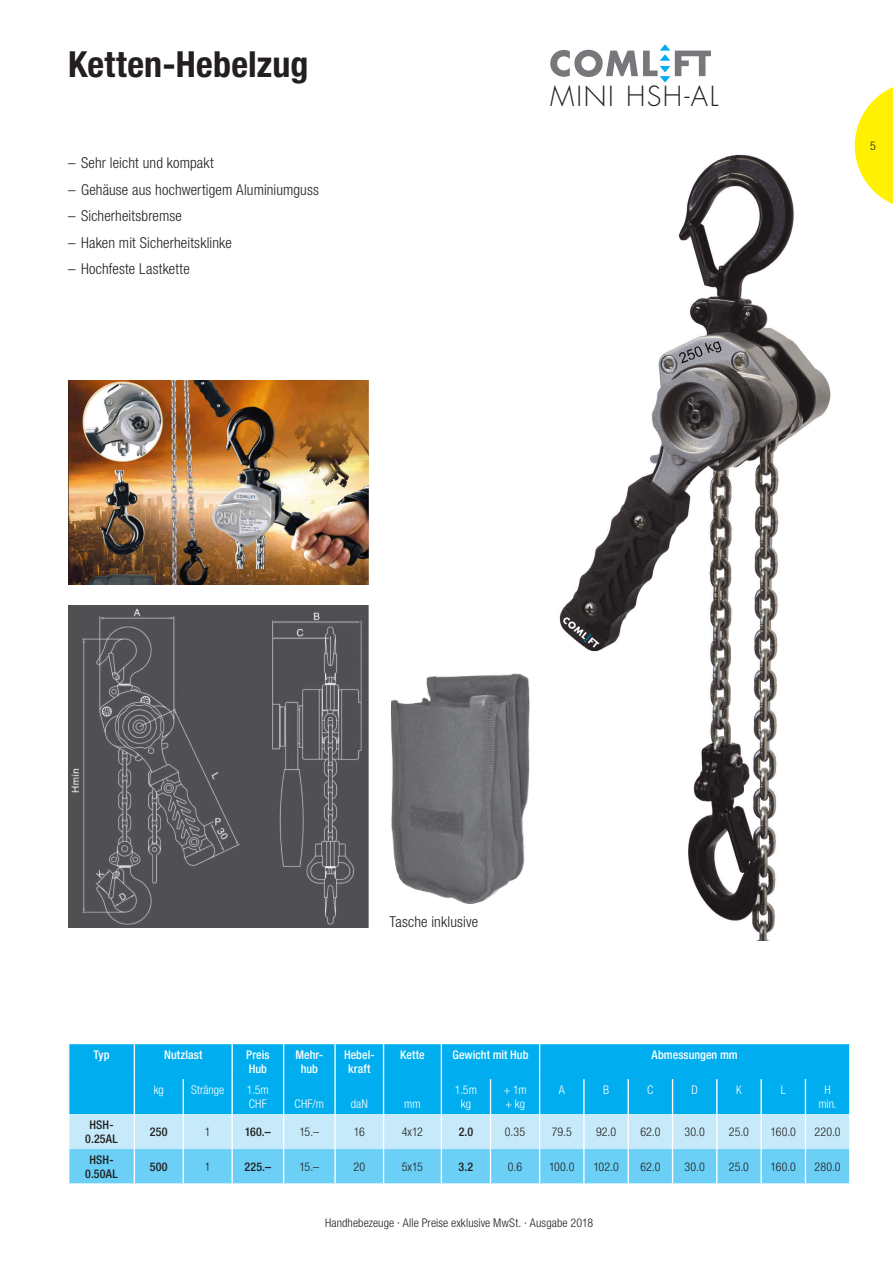
<style>
.page{position:relative;width:893px;height:1263px;background:#fff}
.page>*{position:absolute;margin:0;border:0;box-sizing:border-box;transform-origin:0 0}
.t1{font:700 condensed 36px "Helvetica Neue LT Std";letter-spacing:.005em;color:#231f20}
.t2{font:300 27px "Futura";letter-spacing:.06em;color:#231f20}
.t3{font:300 condensed 15px "Helvetica Neue LT Std";letter-spacing:.01em;color:#231f20}
.t4{font:300 condensed 12px "Helvetica Neue LT Std";letter-spacing:.005em;color:#231f20}
.t5{font:500 condensed 12px/14.4px "Helvetica Neue LT Std";letter-spacing:.005em;color:#fff;text-align:center}
.t6{font:300 condensed 12px/14.4px "Helvetica Neue LT Std";color:#fff}
.t7{font:500 condensed 12px/14.4px "Helvetica Neue LT Std";letter-spacing:.015em;color:#231f20;text-align:center}
</style>
<div class="page">
<svg style="left:855px;top:87px;width:38px;height:117px"></svg>
<img style="left:559px;top:154px;width:272px;height:787px">
<img style="left:68px;top:381px;width:300px;height:203px">
<svg style="left:550px;top:44px;width:161px;height:39px"></svg>
<img style="left:391px;top:673px;width:139px;height:231px">
<img style="left:68px;top:606px;width:300px;height:322px">
<div style="left:69px;top:1044px;width:780px;height:70px;background:#00aeef"></div>
<svg style="left:69px;top:1114px;width:780px;height:69px"></svg>
<hr style="left:134px;top:1114px;width:1px;height:35px;background:#fff">
<hr style="left:183px;top:1114px;width:1px;height:35px;background:#fff">
<hr style="left:231px;top:1114px;width:2px;height:35px;background:#fff">
<hr style="left:283px;top:1114px;width:1px;height:35px;background:#fff">
<hr style="left:334px;top:1114px;width:2px;height:35px;background:#fff">
<hr style="left:383px;top:1114px;width:1px;height:35px;background:#fff">
<hr style="left:441px;top:1114px;width:1px;height:35px;background:#fff">
<hr style="left:490px;top:1114px;width:1px;height:35px;background:#fff">
<hr style="left:539px;top:1114px;width:1px;height:35px;background:#fff">
<hr style="left:583px;top:1114px;width:2px;height:35px;background:#fff">
<hr style="left:628px;top:1114px;width:1px;height:35px;background:#fff">
<hr style="left:672px;top:1114px;width:1px;height:35px;background:#fff">
<hr style="left:716px;top:1114px;width:1px;height:35px;background:#fff">
<hr style="left:760px;top:1114px;width:2px;height:35px;background:#fff">
<hr style="left:805px;top:1114px;width:1px;height:35px;background:#fff">
<hr style="left:134px;top:1149px;width:1px;height:34px;background:#fff">
<hr style="left:183px;top:1149px;width:1px;height:34px;background:#fff">
<hr style="left:231px;top:1149px;width:2px;height:34px;background:#fff">
<hr style="left:283px;top:1149px;width:1px;height:34px;background:#fff">
<hr style="left:334px;top:1149px;width:2px;height:34px;background:#fff">
<hr style="left:383px;top:1149px;width:1px;height:34px;background:#fff">
<hr style="left:441px;top:1149px;width:1px;height:34px;background:#fff">
<hr style="left:490px;top:1149px;width:1px;height:34px;background:#fff">
<hr style="left:539px;top:1149px;width:1px;height:34px;background:#fff">
<hr style="left:583px;top:1149px;width:2px;height:34px;background:#fff">
<hr style="left:628px;top:1149px;width:1px;height:34px;background:#fff">
<hr style="left:672px;top:1149px;width:1px;height:34px;background:#fff">
<hr style="left:716px;top:1149px;width:1px;height:34px;background:#fff">
<hr style="left:760px;top:1149px;width:2px;height:34px;background:#fff">
<hr style="left:805px;top:1149px;width:1px;height:34px;background:#fff">
<hr style="left:134px;top:1044px;width:1px;height:35px;background:#fff">
<hr style="left:283px;top:1044px;width:1px;height:35px;background:#fff">
<hr style="left:334px;top:1044px;width:2px;height:35px;background:#fff">
<hr style="left:383px;top:1044px;width:1px;height:35px;background:#fff">
<hr style="left:441px;top:1044px;width:1px;height:35px;background:#fff">
<hr style="left:134px;top:1079px;width:1px;height:35px;background:#fff">
<hr style="left:183px;top:1079px;width:1px;height:35px;background:#fff">
<hr style="left:231px;top:1079px;width:2px;height:35px;background:#fff">
<hr style="left:283px;top:1079px;width:1px;height:35px;background:#fff">
<hr style="left:334px;top:1079px;width:2px;height:35px;background:#fff">
<hr style="left:383px;top:1079px;width:1px;height:35px;background:#fff">
<hr style="left:441px;top:1079px;width:1px;height:35px;background:#fff">
<hr style="left:490px;top:1079px;width:1px;height:35px;background:#fff">
<hr style="left:539px;top:1079px;width:1px;height:35px;background:#fff">
<hr style="left:583px;top:1079px;width:2px;height:35px;background:#fff">
<hr style="left:628px;top:1079px;width:1px;height:35px;background:#fff">
<hr style="left:672px;top:1079px;width:1px;height:35px;background:#fff">
<hr style="left:716px;top:1079px;width:1px;height:35px;background:#fff">
<hr style="left:760px;top:1079px;width:2px;height:35px;background:#fff">
<hr style="left:805px;top:1079px;width:1px;height:35px;background:#fff">
<hr style="left:231px;top:1044px;width:2px;height:35px;background:#fff">
<hr style="left:539px;top:1044px;width:1px;height:35px;background:#fff">
<h1 class="t1" style="left:68px;top:42px;width:242px">Ketten-Hebelzug</h1>
<p class="t3" style="left:68px;top:154px;width:147px">– Sehr leicht und kompakt</p>
<p class="t3" style="left:68px;top:181px;width:252px">– Gehäuse aus hochwertigem Aluminiumguss</p>
<p class="t3" style="left:68px;top:207px;width:115px">– Sicherheitsbremse</p>
<p class="t3" style="left:68px;top:234px;width:165px">– Haken mit Sicherheitsklinke</p>
<p class="t3" style="left:68px;top:260px;width:123px">– Hochfeste Lastkette</p>
<h2 class="t2" style="left:550px;top:80px;width:170px">MINI HSH-AL</h2>
<p class="t4" style="left:870px;top:139px;width:7px">5</p>
<p class="t3" style="left:389px;top:913px;width:90px">Tasche inklusive</p>
<p class="t5" style="left:94px;top:1047px;width:17px">Typ</p>
<p class="t5" style="left:164px;top:1047px;width:40px">Nutzlast</p>
<p class="t5" style="left:246px;top:1047px;width:25px;text-align:left">Preis<br>Hub</p>
<p class="t5" style="left:296px;top:1047px;width:29px">Mehr&shy;hub</p>
<p class="t5" style="left:344px;top:1047px;width:32px">Hebel&shy;kraft</p>
<p class="t5" style="left:400px;top:1047px;width:26px">Kette</p>
<p class="t5" style="left:452px;top:1047px;width:78px">Gewicht mit Hub</p>
<p class="t5" style="left:652px;top:1047px;width:88px">Abmessungen mm</p>
<p class="t6" style="left:154px;top:1082px;width:12px">kg</p>
<p class="t6" style="left:191px;top:1082px;width:35px">Stränge</p>
<p class="t6" style="left:247px;top:1082px;width:23px">1.5m<br>CHF</p>
<p class="t6" style="left:455px;top:1082px;width:23px;text-align:center">1.5m kg</p>
<p class="t6" style="left:503px;top:1082px;width:25px">+ 1m + kg</p>
<p class="t6" style="left:559px;top:1082px;width:7px">A</p>
<p class="t6" style="left:603px;top:1082px;width:7px">B</p>
<p class="t6" style="left:647px;top:1082px;width:8px">C</p>
<p class="t6" style="left:691px;top:1082px;width:8px">D</p>
<p class="t6" style="left:736px;top:1082px;width:7px">K</p>
<p class="t6" style="left:781px;top:1082px;width:7px">L</p>
<p class="t6" style="left:818px;top:1082px;width:20px;text-align:center">H min.</p>
<p class="t6" style="left:295px;top:1096px;width:31px">CHF/m</p>
<p class="t6" style="left:351px;top:1096px;width:19px">daN</p>
<p class="t6" style="left:404px;top:1096px;width:18px">mm</p>
<p class="t7" style="left:85px;top:1117px;width:34px">HSH-<br>0.25AL</p>
<p class="t7" style="left:150px;top:1124px;width:19px">250</p>
<p class="t4" style="left:205px;top:1125px;width:7px">1</p>
<p class="t7" style="left:245px;top:1124px;width:28px">160.–</p>
<p class="t4" style="left:299px;top:1125px;width:21px">15.–</p>
<p class="t4" style="left:354px;top:1125px;width:13px">16</p>
<p class="t4" style="left:402px;top:1125px;width:22px">4x12</p>
<p class="t7" style="left:459px;top:1124px;width:16px">2.0</p>
<p class="t4" style="left:505px;top:1125px;width:22px">0.35</p>
<p class="t4" style="left:552px;top:1125px;width:22px">79.5</p>
<p class="t4" style="left:596px;top:1125px;width:22px">92.0</p>
<p class="t4" style="left:640px;top:1125px;width:22px">62.0</p>
<p class="t4" style="left:685px;top:1125px;width:22px">30.0</p>
<p class="t4" style="left:729px;top:1125px;width:22px">25.0</p>
<p class="t4" style="left:771px;top:1125px;width:27px">160.0</p>
<p class="t4" style="left:815px;top:1125px;width:28px">220.0</p>
<p class="t7" style="left:85px;top:1152px;width:34px">HSH-<br>0.50AL</p>
<p class="t7" style="left:150px;top:1159px;width:19px">500</p>
<p class="t4" style="left:205px;top:1160px;width:7px">1</p>
<p class="t7" style="left:245px;top:1159px;width:28px">225.–</p>
<p class="t4" style="left:299px;top:1160px;width:21px">15.–</p>
<p class="t4" style="left:353px;top:1160px;width:13px">20</p>
<p class="t4" style="left:402px;top:1160px;width:23px">5x15</p>
<p class="t7" style="left:459px;top:1159px;width:16px">3.2</p>
<p class="t4" style="left:508px;top:1160px;width:16px">0.6</p>
<p class="t4" style="left:549px;top:1160px;width:27px">100.0</p>
<p class="t4" style="left:593px;top:1160px;width:27px">102.0</p>
<p class="t4" style="left:640px;top:1160px;width:22px">62.0</p>
<p class="t4" style="left:685px;top:1160px;width:22px">30.0</p>
<p class="t4" style="left:729px;top:1160px;width:22px">25.0</p>
<p class="t4" style="left:771px;top:1160px;width:27px">160.0</p>
<p class="t4" style="left:815px;top:1160px;width:27px">280.0</p>
<p class="t4" style="left:325px;top:1216px;width:270px">Handhebezeuge · Alle Preise exklusive MwSt. · Ausgabe 2018</p>
</div>
